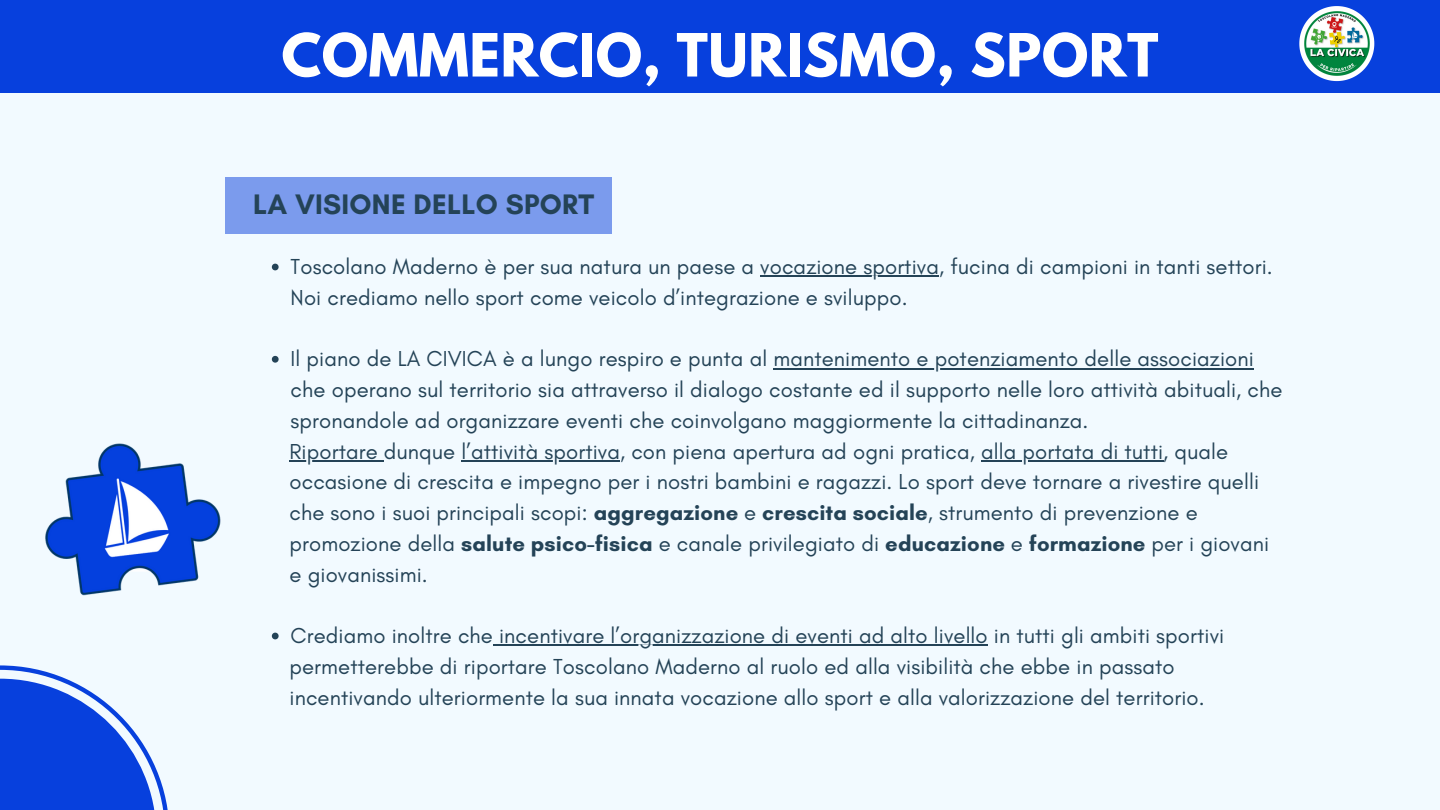
<style>
.page{position:relative;width:1440px;height:810px;background:#f2faff}
.page>*{position:absolute;margin:0;border:0;box-sizing:border-box;transform-origin:0 0}
.t1{font:700 52.7px "League Spartan";letter-spacing:.01em;color:#fffffe}
.t2{font:700 28.7px "Glacial Indifference";letter-spacing:.01em;color:#244357}
.t3{font:22.1px/30.8px "Glacial Indifference";letter-spacing:.005em;color:#244357}
.s1{font-weight:700}
</style>
<div class="page">
<svg style="left:0;top:665px;width:168px;height:145px"></svg>
<div style="left:0;top:0;width:1440px;height:93px;background:#0740dd"></div>
<img style="left:45px;top:443px;width:176px;height:153px">
<svg style="left:272px;top:264px;width:7px;height:6px"></svg>
<hr style="left:760px;top:276px;width:179px;height:1px;background:#244357">
<svg style="left:272px;top:356px;width:7px;height:7px"></svg>
<hr style="left:773px;top:368px;width:481px;height:1px;background:#244357">
<svg style="left:272px;top:633px;width:7px;height:6px"></svg>
<hr style="left:504px;top:645px;width:484px;height:1px;background:#244357">
<hr style="left:290px;top:460px;width:94px;height:2px;background:#244357">
<hr style="left:462px;top:460px;width:158px;height:2px;background:#244357">
<hr style="left:981px;top:460px;width:182px;height:2px;background:#244357">
<div style="left:225px;top:177px;width:387px;height:57px;background:#7b9bed"></div>
<svg style="left:1299px;top:6px;width:75px;height:75px"></svg>
<img style="left:1302px;top:8px;width:70px;height:71px">
<h1 class="t1" style="left:282px;top:29px;width:878px">COMMERCIO, TURISMO, SPORT</h1>
<p class="t2" style="left:253px;top:187px;width:343px">LA VISIONE DELLO SPORT</p>
<p class="t3" style="left:291px;top:251px;width:984px">Toscolano Maderno è per sua natura un paese a vocazione sportiva, fucina di campioni in tanti settori.<br>Noi crediamo nello sport come veicolo d’integrazione e sviluppo.</p>
<p class="t3" style="left:291px;top:343px;width:993px">Il piano de LA CIVICA è a lungo respiro e punta al mantenimento e potenziamento delle associazioni che operano sul territorio sia attraverso il dialogo costante ed il supporto nelle loro attività abituali, che spronandole ad organizzare eventi che coinvolgano maggiormente la cittadinanza.</p>
<p class="t3" style="left:290px;top:436px;width:981px">Riportare dunque l’attività sportiva, con piena apertura ad ogni pratica, alla portata di tutti, quale occasione di crescita e impegno per i nostri bambini e ragazzi. Lo sport deve tornare a rivestire quelli che sono i suoi principali scopi: <span class="s1">aggregazione</span> e <span class="s1">crescita sociale</span>, strumento di prevenzione e promozione della <span class="s1">salute psico-fisica</span> e canale privilegiato di <span class="s1">educazione</span> e <span class="s1">formazione</span> per i giovani e giovanissimi.</p>
<p class="t3" style="left:291px;top:620px;width:935px">Crediamo inoltre che incentivare l’organizzazione di eventi ad alto livello in tutti gli ambiti sportivi</p>
<p class="t3" style="left:290px;top:651px;width:917px">permetterebbe di riportare Toscolano Maderno al ruolo ed alla visibilità che ebbe in passato incentivando ulteriormente la sua innata vocazione allo sport e alla valorizzazione del territorio.</p>
</div>
